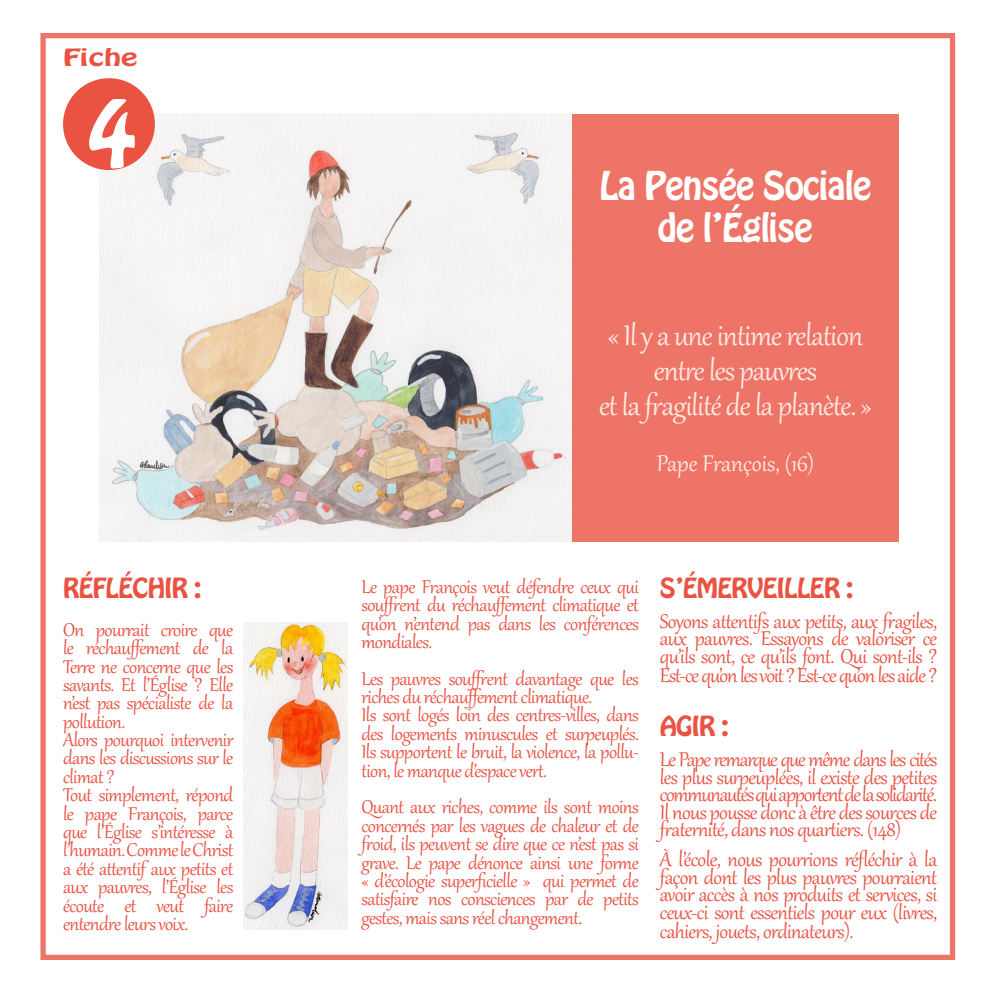
<style>
.page{position:relative;width:993px;height:993px;background:#fff}
.page>*{position:absolute;margin:0;border:0;box-sizing:border-box;transform-origin:0 0}
.t1{font:84px "Hobo Std";color:#fff}
.t2{font:35px "Gabriola";letter-spacing:-.025em;color:#fcebe3}
.t3{font:35px "Hobo Std";letter-spacing:-.025em;color:#fff}
.t4{font:28px "Gabriola";color:#fcebe3}
.t5{font:24.5px/18px "Gabriola";letter-spacing:-.025em;color:#ea5242;text-align:justify}
.t6{font:24.5px "Hobo Std";letter-spacing:-.025em;color:#ea5242}
.t7{font:22.75px/18.4px "Gabriola";letter-spacing:-.025em;color:#ea5242;text-align:justify}
.t8{font:21px "Hobo Std";color:#ea5242;scale:1.5 1}
</style>
<div class="page">
<div style="left:40px;top:33px;width:914px;height:926px;border:5px solid #ea5242"></div>
<img style="left:100px;top:114px;width:471px;height:427px">
<div style="left:63px;top:78px;width:92px;height:92px;background:#ea5242;border-radius:50%"></div>
<div style="left:571px;top:114px;width:327px;height:427px;background:#ee7467"></div>
<img style="left:243px;top:622px;width:104px;height:306px">
<p class="t8" style="left:63px;top:43px;width:51px">Fiche</p>
<p class="t1" style="left:87px;top:75px;width:50px">4</p>
<p class="t6" style="left:63px;top:571px;width:140px">RÉFLÉCHIR :</p>
<p class="t7" style="left:63px;top:618px;width:172px">On pourrait croire que le réchauffement de la Terre ne concerne que les savants. Et l’Église ? Elle n’est pas spécialiste de la pollution.</p>
<p class="t7" style="left:63px;top:728px;width:172px">Alors pourquoi intervenir dans les discussions sur le climat ?</p>
<p class="t7" style="left:63px;top:784px;width:172px">Tout simplement, répond le pape François, parce que l’Église s’intéresse à l’humain. Comme le Christ a été attentif aux petits et aux pauvres, l’Église les écoute et veut faire entendre leurs voix.</p>
<p class="t3" style="left:599px;top:161px;width:273px">La Pensée Sociale</p>
<p class="t3" style="left:657px;top:203px;width:156px">de l’Église</p>
<p class="t2" style="left:607px;top:312px;width:257px">« Il y a une intime relation</p>
<p class="t2" style="left:653px;top:347px;width:165px">entre les pauvres</p>
<p class="t2" style="left:598px;top:382px;width:274px">et la fragilité de la planète. »</p>
<p class="t4" style="left:656px;top:445px;width:159px">Pape François, (16)</p>
<p class="t7" style="left:361px;top:575px;width:279px">Le pape François veut défendre ceux qui souffrent du réchauffement climatique et qu’on n’entend pas dans les conférences mondiales.</p>
<p class="t7" style="left:361px;top:667px;width:279px">Les pauvres souffrent davantage que les riches du réchauffement climatique.</p>
<p class="t7" style="left:361px;top:704px;width:279px">Ils sont logés loin des centres-villes, dans des logements minuscules et surpeuplés.<br>Ils supportent le bruit, la violence, la pollu&shy;tion, le manque d’espace vert.</p>
<p class="t7" style="left:361px;top:796px;width:279px">Quant aux riches, comme ils sont moins concernés par les vagues de chaleur et de froid, ils peuvent se dire que ce n’est pas si grave. Le pape dénonce ainsi une forme « d’écologie superficielle » qui permet de satisfaire nos consciences par de petits gestes, mais sans réel changement.</p>
<p class="t6" style="left:659px;top:571px;width:195px">S’ÉMERVEILLER :</p>
<p class="t5" style="left:659px;top:610px;width:279px">Soyons attentifs aux petits, aux fragiles, aux pauvres. Essayons de valoriser ce qu’ils sont, ce qu’ils font. Qui sont-ils ?<br>Est-ce qu’on les voit ? Est-ce qu’on les aide ?</p>
<p class="t6" style="left:659px;top:709px;width:70px">AGIR :</p>
<p class="t5" style="left:659px;top:748px;width:279px;line-height:17.5px">Le Pape remarque que même dans les cités les plus surpeuplées, il existe des petites communautés qui apportent de la solidarité.<br>Il nous pousse donc à être des sources de fraternité, dans nos quartiers. (148)</p>
<p class="t5" style="left:659px;top:848px;width:279px">À l’école, nous pourrions réfléchir à la façon dont les plus pauvres pourraient avoir accès à nos produits et services, si ceux-ci sont essentiels pour eux (livres, cahiers, jouets, ordinateurs).</p>
</div>
